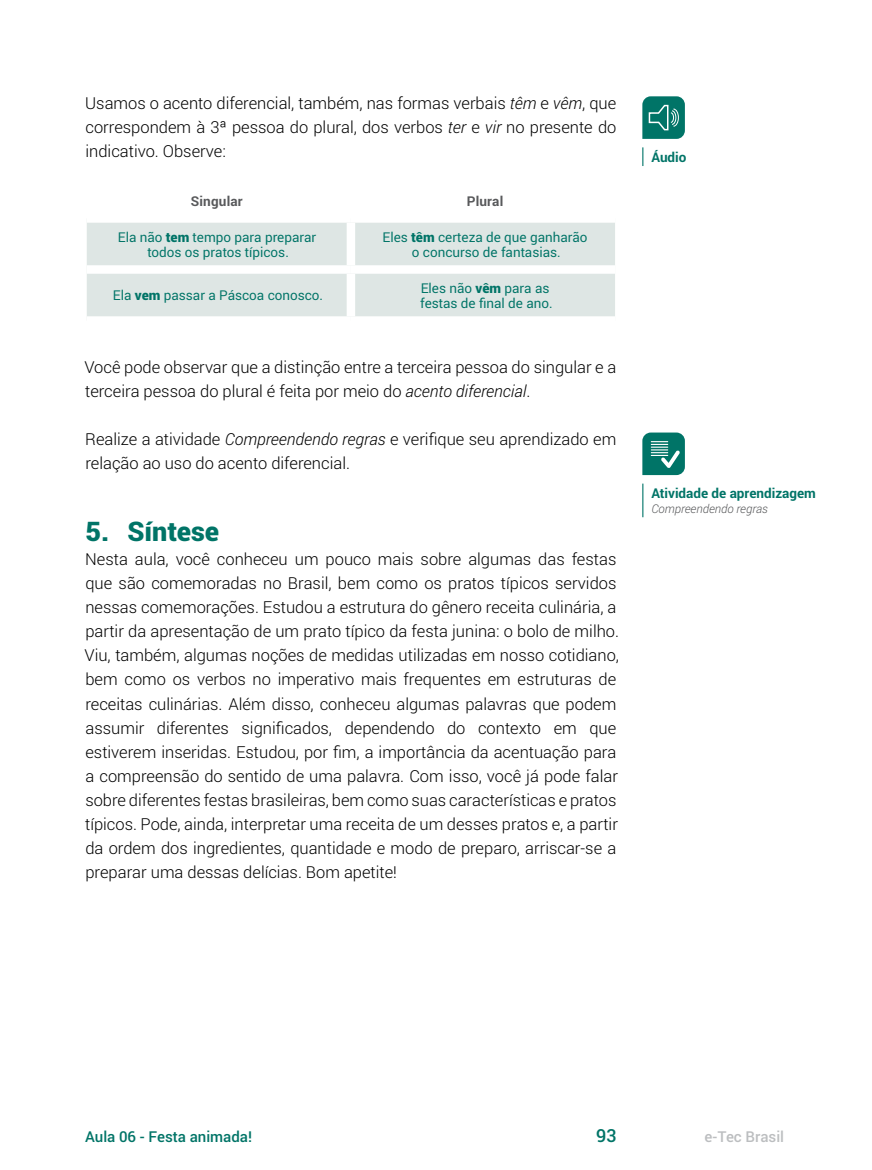
<style>
.page{position:relative;width:872px;height:1170px;background:#fff}
.page>*{position:absolute;margin:0;border:0;box-sizing:border-box;transform-origin:0 0}
.t1{font:900 27px "Roboto";color:#007467}
.t2{font:500 18px "Roboto";color:#007467}
.t3{font:300 16.5px/24px "Roboto";color:#000}
.t4{font:500 15px "Roboto";color:#007467}
.t5{font:500 15px "Roboto";color:#bcbec0}
.t6{font:13.5px/15px "Roboto";color:#007467;text-align:center}
.t7{font:700 13.5px "Roboto";color:#007467}
.t8{font:700 13.5px "Roboto";letter-spacing:.01em;color:#58595b}
.t9{font:italic 300 12px "Roboto";color:#58595b}
.s1{font-style:italic}
.s2{font-weight:900}
</style>
<div class="page">
<div style="left:87px;top:223px;width:528px;height:93px;background:#dee6e4"></div>
<div style="left:347px;top:223px;width:8px;height:42px;background:#fff"></div>
<div style="left:351px;top:265px;width:264px;height:9px;background:#fff"></div>
<div style="left:87px;top:265px;width:264px;height:9px;background:#fff"></div>
<div style="left:347px;top:274px;width:8px;height:42px;background:#fff"></div>
<svg style="left:642px;top:147px;width:1px;height:19px"></svg>
<svg style="left:642px;top:96px;width:43px;height:43px;background:#22867b"></svg>
<hr style="left:642px;top:483px;width:1px;height:34px;background:#007467">
<svg style="left:642px;top:432px;width:43px;height:43px;background:#2a8b80"></svg>
<p class="t3" style="left:85px;top:91px;width:533px;text-align:justify">Usamos o acento diferencial, também, nas formas verbais <span class="s1">têm</span> e <span class="s1">vêm</span>, que correspondem à 3ª pessoa do plural, dos verbos <span class="s1">ter</span> e <span class="s1">vir</span> no presente do indicativo. Observe:</p>
<p class="t8" style="left:191px;top:192px;width:53px">Singular</p>
<p class="t8" style="left:467px;top:192px;width:38px">Plural</p>
<p class="t6" style="left:118px;top:229px;width:200px">Ela não <span class="s2">tem</span> tempo para preparar todos os pratos típicos.</p>
<p class="t6" style="left:382px;top:229px;width:206px">Eles <span class="s2">têm</span> certeza de que ganharão o concurso de fantasias.</p>
<p class="t6" style="left:113px;top:287px;width:212px">Ela <span class="s2">vem</span> passar a Páscoa conosco.</p>
<p class="t6" style="left:420px;top:280px;width:134px;text-align:left">Eles não <span class="s2">vêm</span> para as festas de final de ano.</p>
<p class="t3" style="left:84px;top:355px;width:533px">Você pode observar que a distinção entre a terceira pessoa do singular e a terceira pessoa do plural é feita por meio do <span class="s1">acento diferencial</span>.</p>
<p class="t3" style="left:85px;top:427px;width:532px">Realize a atividade <span class="s1">Compreendendo regras</span> e verifique seu aprendizado em relação ao uso do acento diferencial.</p>
<h1 class="t1" style="left:85px;top:512px;width:135px">5. Síntese</h1>
<p class="t3" style="left:84px;top:547px;width:536px">Nesta aula, você conheceu um pouco mais sobre algumas das festas que são comemoradas no Brasil, bem como os pratos típicos servidos nessas comemorações. Estudou a estrutura do gênero receita culinária, a partir da apresentação de um prato típico da festa junina: o bolo de milho.<br>Viu, também, algumas noções de medidas utilizadas em nosso cotidiano, bem como os verbos no imperativo mais frequentes em estruturas de receitas culinárias. Além disso, conheceu algumas palavras que podem assumir diferentes significados, dependendo do contexto em que estiverem inseridas. Estudou, por fim, a importância da acentuação para a compreensão do sentido de uma palavra. Com isso, você já pode falar sobre diferentes festas brasileiras, bem como suas características e pratos típicos. Pode, ainda, interpretar uma receita de um desses pratos e, a partir da ordem dos ingredientes, quantidade e modo de preparo, arriscar-se a preparar uma dessas delícias. Bom apetite!</p>
<p class="t7" style="left:651px;top:148px;width:37px">Áudio</p>
<p class="t7" style="left:651px;top:484px;width:166px">Atividade de aprendizagem</p>
<p class="t9" style="left:651px;top:500px;width:118px">Compreendendo regras</p>
<p class="t4" style="left:85px;top:1125px;width:168px">Aula 06 - Festa animada!</p>
<p class="t2" style="left:596px;top:1122px;width:22px">93</p>
<p class="t5" style="left:704px;top:1125px;width:81px">e-Tec Brasil</p>
</div>
